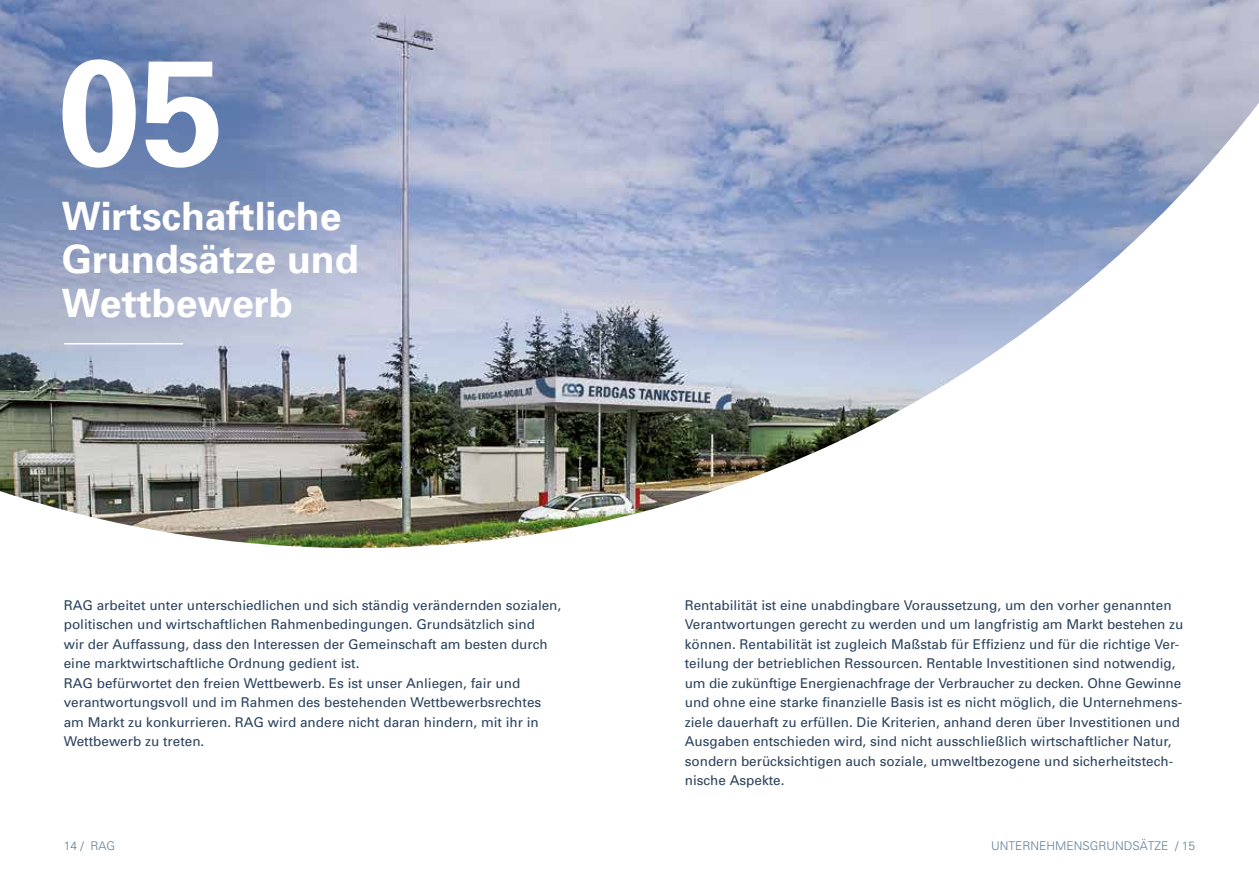
<style>
.page{position:relative;width:1259px;height:893px;background:#fff}
.page>*{position:absolute;margin:0;border:0;box-sizing:border-box;transform-origin:0 0}
.t1{font:700 150px "Univers";color:#fff}
.t2{font:700 39px/43.5px "Univers";color:#fff}
.t3{font:13.5px/19.5px "Univers";color:#2a425e}
.t4{font:300 12px "Univers 45";color:#5d7e9a}
</style>
<div class="page">
<img style="left:0;top:0;width:1259px;height:548px">
<hr style="left:65px;top:343px;width:118px;height:1px;background:#fff">
<h1 class="t1" style="left:57px;top:16px;width:168px">05</h1>
<h2 class="t2" style="left:62px;top:193px;width:298px">Wirtschaftliche<br>Grundsätze und<br>Wettbewerb</h2>
<p class="t3" style="left:64px;top:595px;width:499px">RAG arbeitet unter unterschiedlichen und sich ständig verändernden sozialen, politischen und wirtschaftlichen Rahmenbedingungen. Grundsätzlich sind<br>wir der Auffassung, dass den Interessen der Gemeinschaft am besten durch eine marktwirtschaftliche Ordnung gedient ist.<br>RAG befürwortet den freien Wettbewerb. Es ist unser Anliegen, fair und verantwortungsvoll und im Rahmen des bestehenden Wettbewerbsrechtes am Markt zu konkurrieren. RAG wird andere nicht daran hindern, mit ihr in Wettbewerb zu treten.</p>
<p class="t3" style="left:685px;top:595px;width:500px">Rentabilität ist eine unabdingbare Voraussetzung, um den vorher genannten Verantwortungen gerecht zu werden und um langfristig am Markt bestehen zu können. Rentabilität ist zugleich Maßstab für Effizienz und für die richtige Ver&shy;teilung der betrieblichen Ressourcen. Rentable Investitionen sind notwendig, um die zukünftige Energienachfrage der Verbraucher zu decken. Ohne Gewinne und ohne eine starke finanzielle Basis ist es nicht möglich, die Unternehmens&shy;ziele dauerhaft zu erfüllen. Die Kriterien, anhand deren über Investitionen und Ausgaben entschieden wird, sind nicht ausschließlich wirtschaftlicher Natur, sondern berücksichtigen auch soziale, umweltbezogene und sicherheitstech&shy;nische Aspekte.</p>
<p class="t4" style="left:64px;top:839px;width:53px">14 / RAG</p>
<p class="t4" style="left:991px;top:839px;width:206px">UNTERNEHMENSGRUNDSÄTZE / 15</p>
</div>
